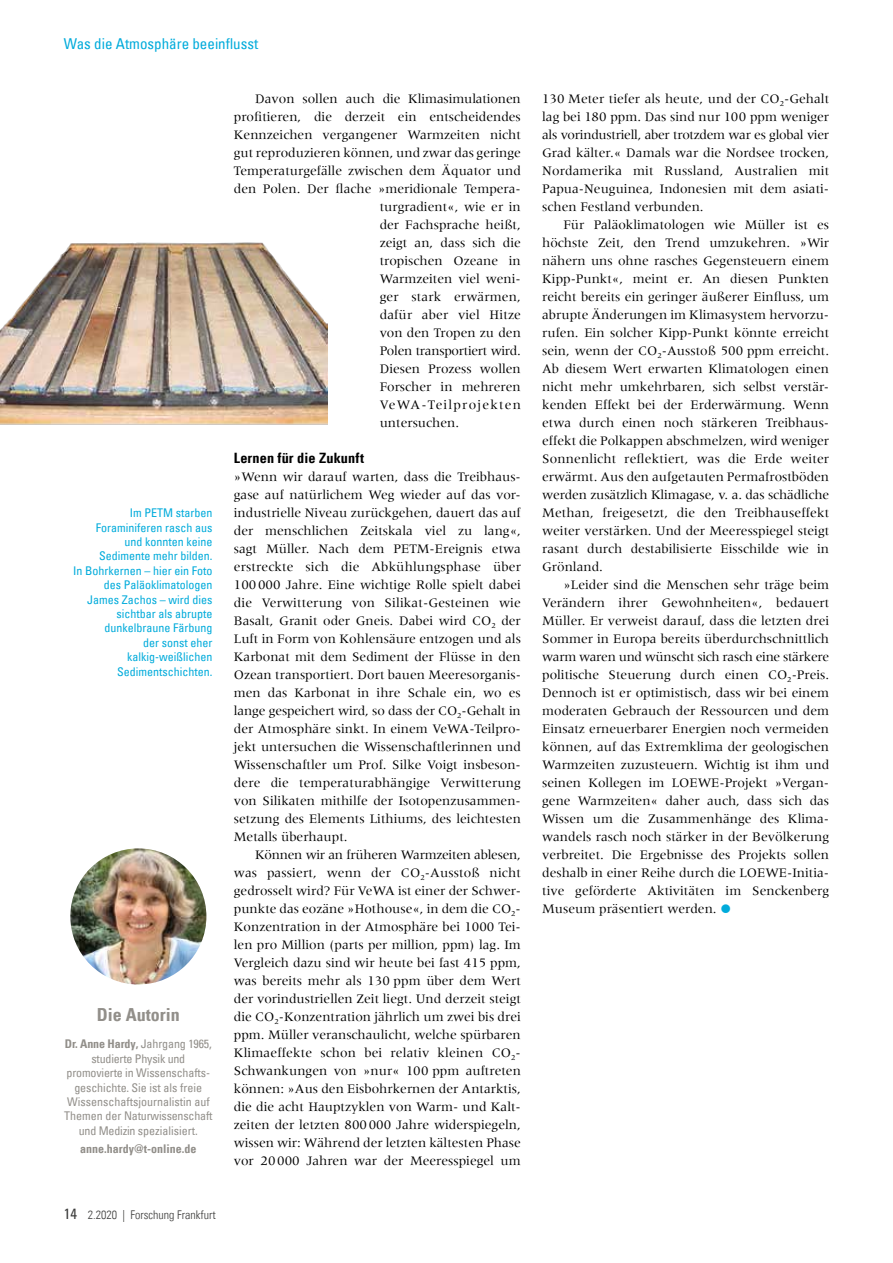
<style>
.page{position:relative;width:893px;height:1263px;background:#fff}
.page>*{position:absolute;margin:0;border:0;box-sizing:border-box;transform-origin:0 0}
.t1{font:18px "Univers Com 67 Bold Cond";color:#928f8a}
.t2{font:condensed 15px "Univers Com 57";color:#00abdb}
.t3{font:14.25px "Univers Com 67 Bold Cond";letter-spacing:.01em;color:#000}
.t4{font:13.5px/18px "Meridien";color:#000}
.t5{font:13.5px "Meridien";letter-spacing:-.02em;color:#000}
.t6{font:13.5px "Meridien";letter-spacing:.09em;color:#000}
.t7{font:condensed 12px/14.4px "Univers Com 57";color:#00abdb;text-align:right}
.t8{font:condensed 12px/14.4px "Univers Com 57";letter-spacing:-.01em;color:#928f8a;text-align:center}
.t9{font:12px "Univers Com 67 Bold Cond";color:#928f8a}
.t10{font:12px "Univers Com 47 Light Cond";color:#3c3c3b}
.s1{font-family:"Univers Com 57";font-stretch:condensed}
.s2{font-family:"Univers Com 57";font-stretch:condensed;font-size:15px}
</style>
<div class="page">
<img style="left:0;top:242px;width:328px;height:183px">
<img style="left:70px;top:848px;width:136px;height:136px;border-radius:68px">
<p class="t2" style="left:64px;top:34px;width:196px">Was die Atmosphäre beeinflusst</p>
<p class="t7" style="left:73px;top:505px;width:141px">Im PETM starben<br>Foraminiferen rasch aus<br>und konnten keine<br>Sedimente mehr bilden.<br>In Bohrkernen – hier ein Foto des Paläoklimatologen<br>James Zachos – wird dies sichtbar als abrupte dunkelbraune Färbung<br>der sonst eher kalkig-weißlichen<br>Sedimentschichten.</p>
<h1 class="t1" style="left:97px;top:1004px;width:84px">Die Autorin</h1>
<p class="t9" style="left:65px;top:1037px;width:148px">Dr. Anne Hardy, <span class="s1">Jahrgang 1965,</span></p>
<p class="t8" style="left:64px;top:1051px;width:150px">studierte Physik und promovierte in Wissenschafts&shy;geschichte. Sie ist als freie<br>Wissenschaftsjournalistin auf<br>Themen der Naturwissenschaft und Medizin spezialisiert.</p>
<p class="t9" style="left:80px;top:1141px;width:118px">anne.hardy@t-online.de</p>
<p class="t10" style="left:64px;top:1208px;width:153px"><span class="s2">14</span> 2.2020 | Forschung Frankfurt</p>
<p class="t4" style="left:255px;top:90px;width:267px">Davon sollen auch die Klimasimulationen</p>
<p class="t4" style="left:234px;top:108px;width:289px">profitieren, die derzeit ein entscheidendes</p>
<p class="t4" style="left:234px;top:126px;width:289px">Kennzeichen vergangener Warmzeiten nicht</p>
<p class="t4" style="left:234px;top:144px;width:288px">gut reproduzieren können, und zwar das geringe</p>
<p class="t4" style="left:234px;top:162px;width:289px">Temperaturgefälle zwischen dem Äquator und</p>
<p class="t4" style="left:234px;top:180px;width:289px">den Polen. Der flache »meridionale Tempera-</p>
<p class="t4" style="left:380px;top:198px;width:143px">turgradient«, wie er in</p>
<p class="t4" style="left:380px;top:216px;width:143px">der Fachsprache heißt,</p>
<p class="t4" style="left:380px;top:234px;width:143px">zeigt an, dass sich die</p>
<p class="t4" style="left:380px;top:252px;width:143px">tropischen Ozeane in</p>
<p class="t4" style="left:380px;top:270px;width:143px">Warmzeiten viel weni-</p>
<p class="t4" style="left:380px;top:288px;width:143px">ger stark erwärmen,</p>
<p class="t4" style="left:380px;top:306px;width:143px">dafür aber viel Hitze</p>
<p class="t4" style="left:380px;top:324px;width:143px">von den Tropen zu den</p>
<p class="t5" style="left:380px;top:343px;width:143px">Polen transportiert wird.</p>
<p class="t4" style="left:380px;top:360px;width:143px">Diesen Prozess wollen</p>
<p class="t4" style="left:380px;top:378px;width:143px">Forscher in mehreren</p>
<p class="t6" style="left:380px;top:397px;width:143px">VeWA-Teilprojekten</p>
<p class="t4" style="left:380px;top:414px;width:81px">untersuchen.</p>
<p class="t3" style="left:234px;top:449px;width:132px">Lernen für die Zukunft</p>
<p class="t4" style="left:234px;top:468px;width:289px">»Wenn wir darauf warten, dass die Treibhaus&shy;gase auf natürlichem Weg wieder auf das vor&shy;industrielle Niveau zurückgehen, dauert das auf der menschlichen Zeitskala viel zu lang«, sagt Müller. Nach dem PETM-Ereignis etwa erstreckte sich die Abkühlungsphase über 100000 Jahre. Eine wichtige Rolle spielt dabei die Verwitterung von Silikat-Gesteinen wie Basalt, Granit oder Gneis. Dabei wird CO<sub>2</sub> der Luft in Form von Kohlensäure entzogen und als Karbonat mit dem Sediment der Flüsse in den Ozean transportiert. Dort bauen Meeresorganis&shy;men das Karbonat in ihre Schale ein, wo es lange gespeichert wird, so dass der CO<sub>2</sub>-Gehalt in der Atmosphäre sinkt. In einem VeWA-Teilpro&shy;jekt untersuchen die Wissenschaftlerinnen und Wissenschaftler um Prof. Silke Voigt insbeson&shy;dere die temperaturabhängige Verwitterung von Silikaten mithilfe der Isotopenzusammen&shy;setzung des Elements Lithiums, des leichtesten Metalls überhaupt.</p>
<p class="t4" style="left:234px;top:846px;width:289px;text-align:justify;text-indent:21px">Können wir an früheren Warmzeiten ablesen, was passiert, wenn der CO<sub>2</sub>-Ausstoß nicht gedrosselt wird? Für VeWA ist einer der Schwer&shy;punkte das eozäne »Hothouse«, in dem die CO<sub>2</sub>- Konzentration in der Atmosphäre bei 1000 Tei&shy;len pro Million (parts per million, ppm) lag. Im Vergleich dazu sind wir heute bei fast 415 ppm, was bereits mehr als 130 ppm über dem Wert der vorindustriellen Zeit liegt. Und derzeit steigt die CO<sub>2</sub>-Konzentration jährlich um zwei bis drei ppm. Müller veranschaulicht, welche spürbaren Klimaeffekte schon bei relativ kleinen CO<sub>2</sub>- Schwankungen von »nur« 100 ppm auftreten können: »Aus den Eisbohrkernen der Antarktis, die die acht Hauptzyklen von Warm- und Kalt&shy;zeiten der letzten 800000 Jahre widerspiegeln, wissen wir: Während der letzten kältesten Phase vor 20000 Jahren war der Meeresspiegel um</p>
<p class="t4" style="left:542px;top:90px;width:289px;text-align:justify">130 Meter tiefer als heute, und der CO<sub>2</sub>-Gehalt lag bei 180 ppm. Das sind nur 100 ppm weniger als vorindustriell, aber trotzdem war es global vier Grad kälter.« Damals war die Nordsee trocken, Nordamerika mit Russland, Australien mit Papua-Neuguinea, Indonesien mit dem asiati&shy;schen Festland verbunden.</p>
<p class="t4" style="left:542px;top:216px;width:289px;text-indent:21px">Für Paläoklimatologen wie Müller ist es höchste Zeit, den Trend umzukehren. »Wir nähern uns ohne rasches Gegensteuern einem Kipp-Punkt«, meint er. An diesen Punkten reicht bereits ein geringer äußerer Einfluss, um abrupte Änderungen im Klimasystem hervorzu&shy;rufen. Ein solcher Kipp-Punkt könnte erreicht sein, wenn der CO<sub>2</sub>-Ausstoß 500 ppm erreicht.<br>Ab diesem Wert erwarten Klimatologen einen nicht mehr umkehrbaren, sich selbst verstär&shy;kenden Effekt bei der Erderwärmung. Wenn etwa durch einen noch stärkeren Treibhaus&shy;effekt die Polkappen abschmelzen, wird weniger Sonnenlicht reflektiert, was die Erde weiter erwärmt. Aus den aufgetauten Permafrostböden werden zusätzlich Klimagase, v. a. das schädliche Methan, freigesetzt, die den Treibhauseffekt weiter verstärken. Und der Meeresspiegel steigt rasant durch destabilisierte Eisschilde wie in Grönland.</p>
<p class="t4" style="left:542px;top:576px;width:289px;text-indent:21px">»Leider sind die Menschen sehr träge beim Verändern ihrer Gewohnheiten«, bedauert Müller. Er verweist darauf, dass die letzten drei Sommer in Europa bereits überdurchschnittlich warm waren und wünscht sich rasch eine stärkere politische Steuerung durch einen CO<sub>2</sub>-Preis.<br>Dennoch ist er optimistisch, dass wir bei einem moderaten Gebrauch der Ressourcen und dem Einsatz erneuerbarer Energien noch vermeiden können, auf das Extremklima der geologischen Warmzeiten zuzusteuern. Wichtig ist ihm und seinen Kollegen im LOEWE-Projekt »Vergan&shy;gene Warmzeiten« daher auch, dass sich das Wissen um die Zusammenhänge des Klima&shy;wandels rasch noch stärker in der Bevölkerung verbreitet. Die Ergebnisse des Projekts sollen deshalb in einer Reihe durch die LOEWE-Initia&shy;tive geförderte Aktivitäten im Senckenberg Museum präsentiert werden.</p>
</div>
